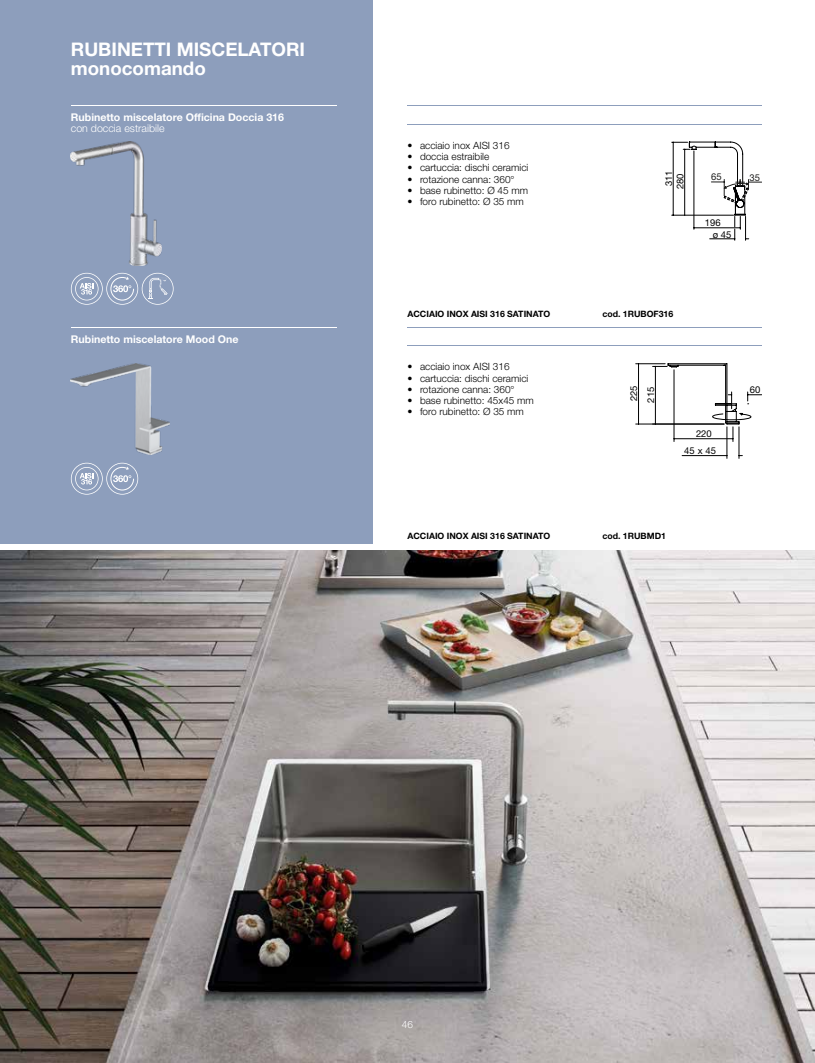
<style>
.page{position:relative;width:815px;height:1063px;background:#fff}
.page>*{position:absolute;margin:0;border:0;box-sizing:border-box;transform-origin:0 0}
.t1{font:700 18.75px/18.8px "Helvetica Neue LT Std";color:#fff}
.t2{font:700 10.62px "Helvetica Neue LT Std";color:#fff}
.t3{font:300 10.62px "Helvetica Neue LT Std";color:#fff}
.t4{font:300 10px "Helvetica Neue LT Std";color:#000}
.t5{font:300 10px "Helvetica Neue LT Std";color:#fff}
.t6{font:9.5px/16.9px "Helvetica Neue";color:#000}
.t7{font:9.5px "Helvetica Neue";color:#1c1c1b}
.t8{font:700 8.75px "Helvetica Neue LT Std";color:#000}
</style>
<div class="page">
<div style="left:0;top:0;width:372px;height:543px;background:#8d9ebc"></div>
<img style="left:0;top:550px;width:815px;height:513px">
<img style="left:71px;top:142px;width:90px;height:124px">
<img style="left:71px;top:363px;width:99px;height:92px">
<svg style="left:71px;top:463px;width:67px;height:32px"></svg>
<svg style="left:71px;top:273px;width:103px;height:32px"></svg>
<svg style="left:672px;top:142px;width:90px;height:98px"></svg>
<hr style="left:727px;top:427px;width:1px;height:31px;background:#000">
<hr style="left:739px;top:427px;width:1px;height:31px;background:#000">
<hr style="left:682px;top:455px;width:45px;height:1px;background:#000">
<svg style="left:636px;top:363px;width:126px;height:79px"></svg>
<hr style="left:71px;top:106px;width:266px;height:1px;background:#fff">
<hr style="left:407px;top:124px;width:355px;height:1px;background:#8d9ebc">
<hr style="left:407px;top:106px;width:355px;height:1px;background:#8d9ebc">
<hr style="left:71px;top:327px;width:266px;height:1px;background:#fff">
<hr style="left:407px;top:327px;width:355px;height:1px;background:#8d9ebc">
<hr style="left:407px;top:345px;width:355px;height:1px;background:#8d9ebc">
<h1 class="t1" style="left:71px;top:39px;width:236px">RUBINETTI MISCELATORI monocomando</h1>
<p class="t2" style="left:71px;top:111px;width:215px">Rubinetto miscelatore Officina Doccia 316</p>
<p class="t3" style="left:71px;top:122px;width:95px">con doccia estraibile</p>
<p class="t2" style="left:71px;top:332px;width:169px">Rubinetto miscelatore Mood One</p>
<p class="t4" style="left:407px;top:139px;width:104px">• acciaio inox AISI 316</p>
<p class="t4" style="left:407px;top:150px;width:83px">• doccia estraibile</p>
<p class="t4" style="left:407px;top:162px;width:122px">• cartuccia: dischi ceramici</p>
<p class="t4" style="left:407px;top:173px;width:109px">• rotazione canna: 360°</p>
<p class="t4" style="left:407px;top:184px;width:122px">• base rubinetto: Ø 45 mm</p>
<p class="t4" style="left:407px;top:195px;width:118px">• foro rubinetto: Ø 35 mm</p>
<p class="t6" style="left:664px;top:189px;width:20px;line-height:11.5px;text-align:center;rotate:-90deg">311<br>280</p>
<p class="t7" style="left:711px;top:170px;width:12px">65</p>
<p class="t7" style="left:749px;top:171px;width:12px">35</p>
<p class="t6" style="left:705px;top:215px;width:17px">196</p>
<p class="t6" style="left:713px;top:226px;width:20px">ø 45</p>
<p class="t8" style="left:407px;top:309px;width:144px">ACCIAIO INOX AISI 316 SATINATO</p>
<p class="t8" style="left:602px;top:309px;width:72px">cod. 1RUBOF316</p>
<p class="t4" style="left:407px;top:361px;width:104px">• acciaio inox AISI 316</p>
<p class="t4" style="left:407px;top:372px;width:122px">• cartuccia: dischi ceramici</p>
<p class="t4" style="left:407px;top:383px;width:109px">• rotazione canna: 360°</p>
<p class="t4" style="left:407px;top:394px;width:128px">• base rubinetto: 45x45 mm</p>
<p class="t4" style="left:407px;top:406px;width:118px">• foro rubinetto: Ø 35 mm</p>
<p class="t6" style="left:625px;top:403px;width:19px;rotate:-90deg">225<br>215</p>
<p class="t6" style="left:684px;top:425px;width:33px;text-indent:12px">220<br>45 x 45</p>
<p class="t8" style="left:407px;top:530px;width:144px">ACCIAIO INOX AISI 316 SATINATO</p>
<p class="t8" style="left:602px;top:530px;width:65px">cod. 1RUBMD1</p>
<p class="t6" style="left:750px;top:381px;width:12px">60</p>
<p class="t5" style="left:402px;top:1018px;width:13px">46</p>
</div>
